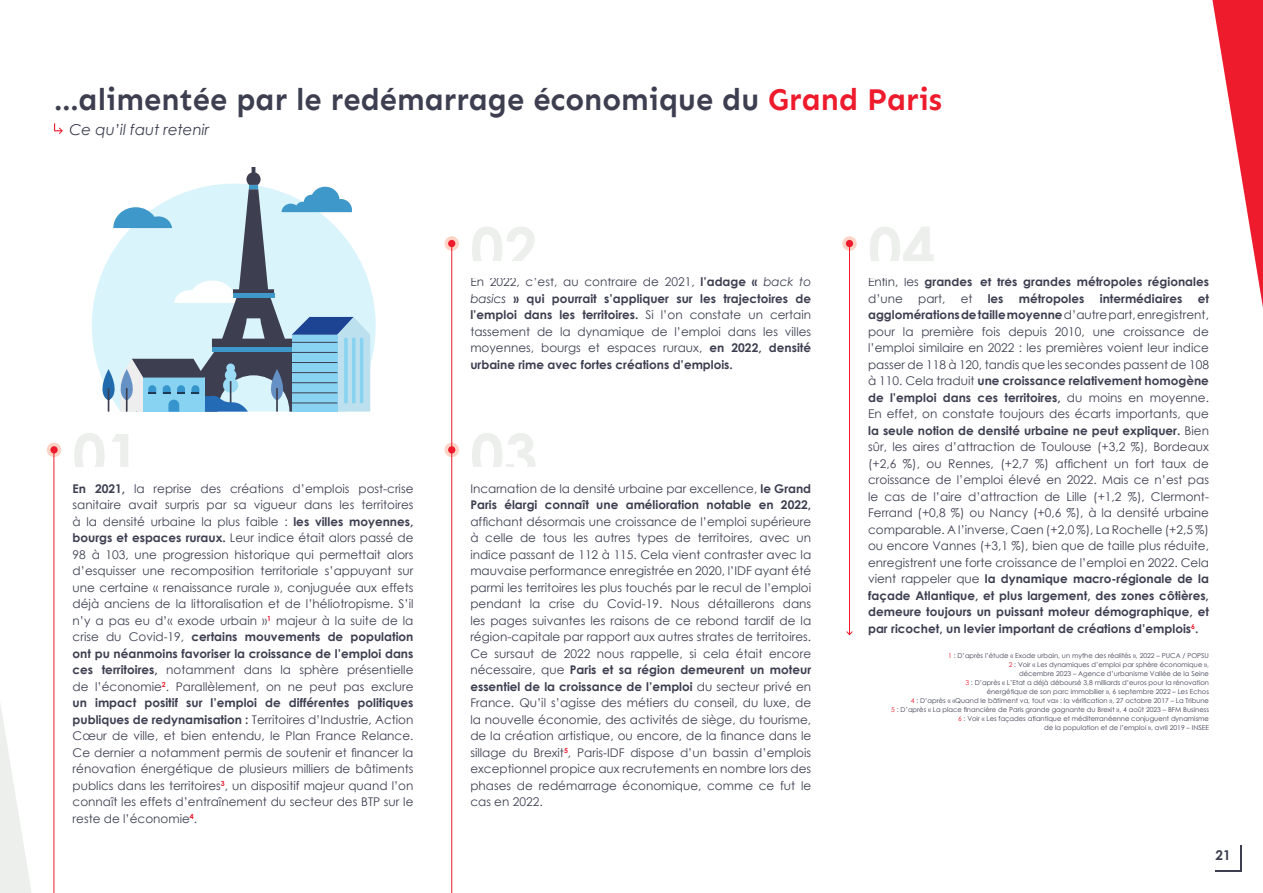
<style>
.page{position:relative;width:1263px;height:893px;background:#fff}
.page>*{position:absolute;margin:0;border:0;box-sizing:border-box;transform-origin:0 0}
.t1{font:700 30.75px "Sen";color:#3d3f51}
.t2{font:italic 15px "Century Gothic";color:#3d3f51}
.t3{font:700 13.5px "Century Gothic";color:#3d3f51}
.t4{font:12px/16.5px "Century Gothic";color:#3d3f51;text-align:justify}
.t5{font:700 12px/16.5px "Century Gothic";color:#3d3f51;text-align:justify}
.t6{font:6.75px "Century Gothic";color:#3d3f51}
.s1{color:#ee1b2d}
.s2{font-weight:700}
.s3{font-weight:400}
.s4{font-weight:400;font-style:italic}
</style>
<div class="page">
<svg style="left:0;top:704px;width:32px;height:189px"></svg>
<svg style="left:1212px;top:0;width:51px;height:308px"></svg>
<hr style="left:1215px;top:870px;width:27px;height:2px;background:#3d3f51">
<hr style="left:1240px;top:845px;width:2px;height:27px;background:#3d3f51">
<svg style="left:444px;top:236px;width:15px;height:15px"></svg>
<div style="left:448px;top:240px;width:7px;height:7px;background:#ee1b2d;border-radius:50%"></div>
<svg style="left:444px;top:443px;width:15px;height:14px"></svg>
<div style="left:448px;top:446px;width:7px;height:7px;background:#ee1b2d;border-radius:50%"></div>
<svg style="left:846px;top:631px;width:7px;height:5px"></svg>
<svg style="left:54px;top:123px;width:9px;height:11px"></svg>
<div style="left:47px;top:443px;width:14px;height:14px;background:#fcd3c4;border-radius:50%"></div>
<div style="left:50px;top:446px;width:8px;height:7px;background:#ee1b2d;border-radius:50%"></div>
<hr style="left:451px;top:244px;width:1px;height:649px;background:#ee1b2d">
<hr style="left:53px;top:450px;width:1px;height:443px;background:#ee1b2d">
<svg style="left:842px;top:236px;width:15px;height:15px"></svg>
<div style="left:846px;top:240px;width:7px;height:7px;background:#ee1b2d;border-radius:50%"></div>
<hr style="left:849px;top:244px;width:1px;height:390px;background:#ee1b2d">
<svg style="left:92px;top:287px;width:284px;height:125px"></svg>
<svg style="left:95px;top:168px;width:275px;height:244px"></svg>
<hr style="left:276px;top:388px;width:2px;height:24px;background:#3d3e50">
<p class="t1" style="left:54px;top:82px;width:890px">…alimentée par le redémarrage économique du <span class="s1">Grand Paris</span></p>
<p class="t2" style="left:69px;top:119px;width:141px">Ce qu’il faut retenir</p>
<p class="t4" style="left:73px;top:480px;width:342px"><span class="s2">En 2021,</span> la reprise des créations d’emplois post-crise sanitaire avait surpris par sa vigueur dans les territoires à la densité urbaine la plus faible : <span class="s2">les villes moyennes, bourgs et espaces ruraux.</span> Leur indice était alors passé de 98 à 103, une progression historique qui permettait alors d’esquisser une recomposition territoriale s’appuyant sur une certaine « renaissance rurale », conjuguée aux effets déjà anciens de la littoralisation et de l’héliotropisme. S’il n’y a pas eu d’« exode urbain »<sup>1</sup> majeur à la suite de la crise du Covid-19, <span class="s2">certains mouvements de population ont pu néanmoins favoriser la croissance de l’emploi dans ces territoires,</span> notamment dans la sphère présentielle de l’économie<sup>2</sup>. Parallèlement, on ne peut pas exclure <span class="s2">un impact positif sur l’emploi de différentes politiques publiques de redynamisation :</span> Territoires d’Industrie, Action Cœur de ville, et bien entendu, le Plan France Relance.<br>Ce dernier a notamment permis de soutenir et financer la rénovation énergétique de plusieurs milliers de bâtiments publics dans les territoires<sup>3</sup>, un dispositif majeur quand l’on connaît les effets d’entraînement du secteur des BTP sur le reste de l’économie<sup>4</sup>.</p>
<p class="t5" style="left:470px;top:273px;width:342px"><span class="s3">En 2022, c’est, au contraire de 2021,</span> l’adage « <span class="s4">back to basics</span> » qui pourrait s’appliquer sur les trajectoires de l’emploi dans les territoires. <span class="s3">Si l’on constate un certain tassement de la dynamique de l’emploi dans les villes moyennes, bourgs et espaces ruraux,</span> en 2022, densité urbaine rime avec fortes créations d’emplois.</p>
<p class="t4" style="left:470px;top:480px;width:342px">Incarnation de la densité urbaine par excellence, <span class="s2">le Grand Paris élargi connaît une amélioration notable en 2022, </span>affichant désormais une croissance de l’emploi supérieure à celle de tous les autres types de territoires, avec un indice passant de 112 à 115. Cela vient contraster avec la mauvaise performance enregistrée en 2020, l’IDF ayant été parmi les territoires les plus touchés par le recul de l’emploi pendant la crise du Covid-19. Nous détaillerons dans les pages suivantes les raisons de ce rebond tardif de la région-capitale par rapport aux autres strates de territoires.<br>Ce sursaut de 2022 nous rappelle, si cela était encore nécessaire, que <span class="s2">Paris et sa région demeurent un moteur essentiel de la croissance de l’emploi</span> du secteur privé en France. Qu’il s’agisse des métiers du conseil, du luxe, de la nouvelle économie, des activités de siège, du tourisme, de la création artistique, ou encore, de la finance dans le sillage du Brexit<sup>5</sup>, Paris-IDF dispose d’un bassin d’emplois exceptionnel propice aux recrutements en nombre lors des phases de redémarrage économique, comme ce fut le cas en 2022.</p>
<p class="t5" style="left:868px;top:273px;width:342px"><span class="s3">Enfin, les</span> grandes et très grandes métropoles régionales <span class="s3">d’une</span></p>
<p class="t4" style="left:918px;top:290px;width:29px">part,</p>
<p class="t4" style="left:961px;top:290px;width:13px">et</p>
<p class="t5" style="left:988px;top:290px;width:17px">les</p>
<p class="t5" style="left:1019px;top:290px;width:67px">métropoles</p>
<p class="t5" style="left:1100px;top:290px;width:84px">intermédiaires</p>
<p class="t4" style="left:868px;top:290px;width:342px;text-indent:330px"><span class="s2">et agglomérations de taille moyenne</span> d’autre part, enregistrent, pour la première fois depuis 2010, une croissance de l’emploi similaire en 2022 : les premières voient leur indice passer de 118 à 120, tandis que les secondes passent de 108 à 110. Cela traduit <span class="s2">une croissance relativement homogène de l’emploi dans ces territoires,</span> du moins en moyenne.<br>En effet, on constate toujours des écarts importants, que <span class="s2">la seule notion de densité urbaine ne peut expliquer.</span> Bien sûr, les aires d’attraction de Toulouse (+3,2 %), Bordeaux (+2,6 %), ou Rennes, (+2,7 %) affichent un fort taux de croissance de l’emploi élevé en 2022. Mais ce n’est pas le cas de l’aire d’attraction de Lille (+1,2 %), Clermont-Ferrand (+0,8 %) ou Nancy (+0,6 %), à la densité urbaine comparable. A l’inverse, Caen (+2,0 %), La Rochelle (+2,5 %) ou encore Vannes (+3,1 %), bien que de taille plus réduite, enregistrent une forte croissance de l’emploi en 2022. Cela vient rappeler que <span class="s2">la dynamique macro-régionale de la façade Atlantique, et plus largement, des zones côtières, demeure toujours un puissant moteur démographique, et par ricochet, un levier important de créations d’emplois</span><sup>6</sup><span class="s2">.</span></p>
<p class="t6" style="left:948px;top:651px;width:262px"><span class="s1">1</span> : D’après l’étude « Exode urbain, un mythe des réalités », 2022 – PUCA / POPSU</p>
<p class="t6" style="left:1009px;top:660px;width:202px"><span class="s1">2</span> : Voir « Les dynamiques d’emploi par sphère économique »,</p>
<p class="t6" style="left:1019px;top:669px;width:191px">décembre 2023 – Agence d’urbanisme Vallée de la Seine</p>
<p class="t6" style="left:965px;top:678px;width:245px"><span class="s1">3</span> : D’après « L’Etat a déjà déboursé 3,8 milliards d’euros pour la rénovation</p>
<p class="t6" style="left:987px;top:687px;width:224px">énergétique de son parc immobilier », 6 septembre 2022 – Les Echos</p>
<p class="t6" style="left:911px;top:696px;width:300px"><span class="s1">4</span> : D’après « «Quand le bâtiment va, tout va» : la vérification », 27 octobre 2017 – La Tribune</p>
<p class="t6" style="left:891px;top:705px;width:319px"><span class="s1">5</span> : D’après « La place financière de Paris grande gagnante du Brexit », 4 août 2023 – BFM Business</p>
<p class="t6" style="left:958px;top:714px;width:252px"><span class="s1">6</span> : Voir « Les façades atlantique et méditerranéenne conjuguent dynamisme</p>
<p class="t6" style="left:1044px;top:723px;width:166px">de la population et de l’emploi », avril 2019 – INSEE</p>
<p class="t3" style="left:1215px;top:845px;width:17px">21</p>
</div>
